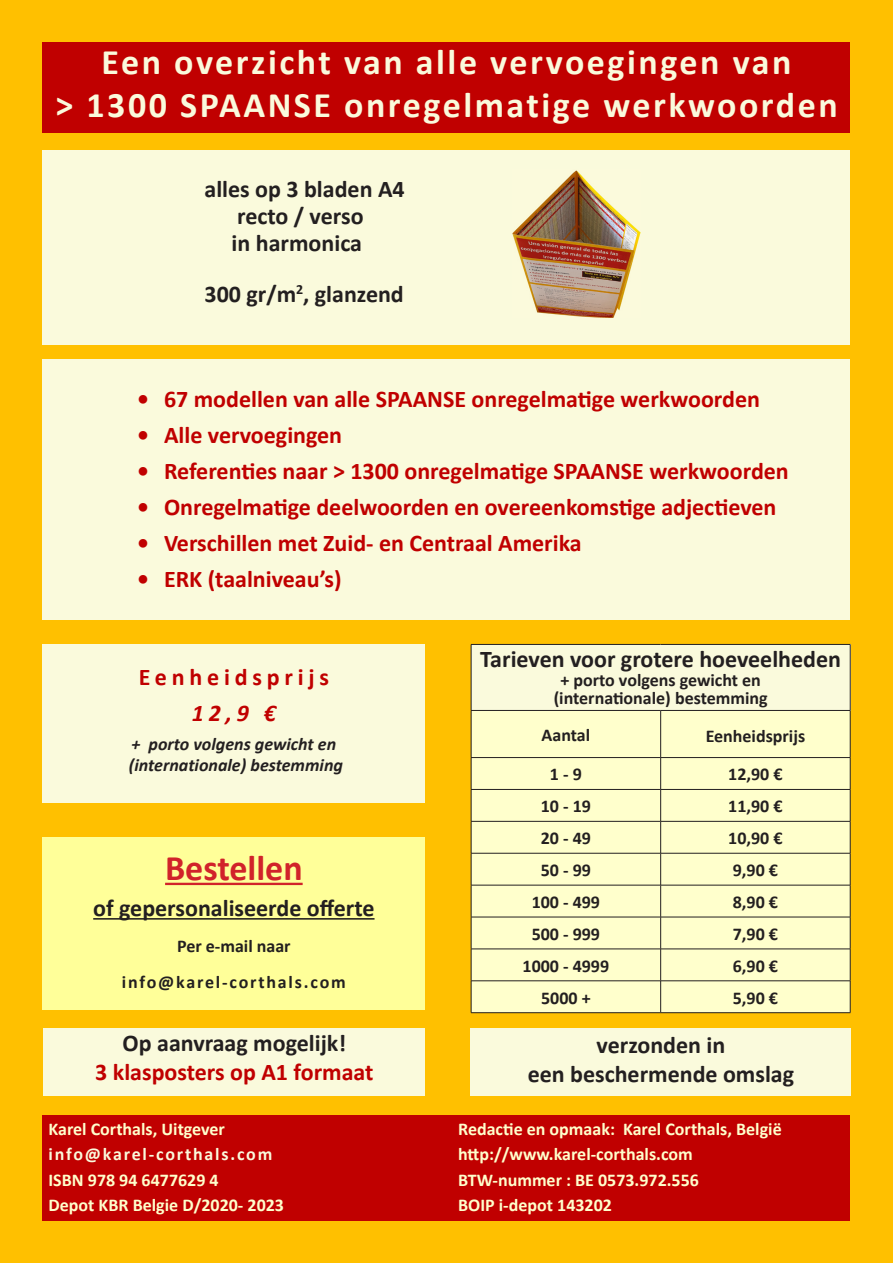
<style>
.page{position:relative;width:893px;height:1263px;background:#ffc000}
.page>*{position:absolute;margin:0;border:0;box-sizing:border-box;transform-origin:0 0}
.t1{font:700 36px "Calibri";letter-spacing:.07em;color:#fafadc}
.t2{font:700 36px "Calibri";color:#d1232a}
.t3{font:700 24px "Calibri";color:#c00000}
.t4{font:700 24px "Calibri";color:#231f20}
.t5{font:700 24px "Calibri";letter-spacing:.2em;color:#c00000}
.t6{font:italic 700 24px "Calibri";color:#c00000}
.t7{font:700 18px "Calibri";color:#ffc}
.t8{font:700 18px "Calibri";color:#231f20}
.t9{font:italic 700 18px "Calibri";color:#231f20}
.t10{font:700 18px "Calibri";letter-spacing:.1em;color:#231f20}
.t11{font:700 18px "Calibri";letter-spacing:.1em;color:#fafadc}
</style>
<div class="page">
<div style="left:43px;top:43px;width:807px;height:90px;background:#c00000"></div>
<div style="left:43px;top:360px;width:807px;height:260px;background:#fafadc"></div>
<div style="left:43px;top:837px;width:382px;height:173px;background:#ff9"></div>
<hr style="left:165px;top:883px;width:138px;height:2px;background:#d1232a">
<hr style="left:93px;top:918px;width:282px;height:2px;background:#231f20">
<div style="left:43px;top:1115px;width:807px;height:105px;background:#c00000"></div>
<div style="left:43px;top:150px;width:807px;height:194px;background:#fafadc"></div>
<img style="left:513px;top:170px;width:128px;height:147px">
<div style="left:471px;top:644px;width:379px;height:66px;background:#fafadc"></div>
<div style="left:472px;top:711px;width:378px;height:301px;background:#ffc"></div>
<hr style="left:471px;top:711px;width:1px;height:46px;background:#231f20">
<hr style="left:660px;top:711px;width:1px;height:46px;background:#231f20">
<hr style="left:850px;top:711px;width:1px;height:46px;background:#231f20">
<hr style="left:471px;top:757px;width:190px;height:1px;background:#231f20">
<hr style="left:471px;top:758px;width:1px;height:31px;background:#231f20">
<hr style="left:661px;top:757px;width:189px;height:1px;background:#231f20">
<hr style="left:660px;top:758px;width:1px;height:31px;background:#231f20">
<hr style="left:850px;top:758px;width:1px;height:31px;background:#231f20">
<hr style="left:471px;top:789px;width:190px;height:1px;background:#231f20">
<hr style="left:471px;top:790px;width:1px;height:31px;background:#231f20">
<hr style="left:661px;top:789px;width:189px;height:1px;background:#231f20">
<hr style="left:660px;top:790px;width:1px;height:31px;background:#231f20">
<hr style="left:850px;top:790px;width:1px;height:31px;background:#231f20">
<hr style="left:471px;top:821px;width:190px;height:1px;background:#231f20">
<hr style="left:471px;top:821px;width:1px;height:32px;background:#231f20">
<hr style="left:661px;top:821px;width:189px;height:1px;background:#231f20">
<hr style="left:660px;top:821px;width:1px;height:32px;background:#231f20">
<hr style="left:850px;top:821px;width:1px;height:32px;background:#231f20">
<hr style="left:471px;top:853px;width:190px;height:1px;background:#231f20">
<hr style="left:471px;top:853px;width:1px;height:32px;background:#231f20">
<hr style="left:661px;top:853px;width:189px;height:1px;background:#231f20">
<hr style="left:660px;top:853px;width:1px;height:32px;background:#231f20">
<hr style="left:850px;top:853px;width:1px;height:32px;background:#231f20">
<hr style="left:471px;top:885px;width:190px;height:1px;background:#231f20">
<hr style="left:471px;top:885px;width:1px;height:32px;background:#231f20">
<hr style="left:661px;top:885px;width:189px;height:1px;background:#231f20">
<hr style="left:660px;top:885px;width:1px;height:32px;background:#231f20">
<hr style="left:850px;top:885px;width:1px;height:32px;background:#231f20">
<hr style="left:471px;top:917px;width:190px;height:1px;background:#231f20">
<hr style="left:471px;top:917px;width:1px;height:32px;background:#231f20">
<hr style="left:661px;top:917px;width:189px;height:1px;background:#231f20">
<hr style="left:660px;top:917px;width:1px;height:32px;background:#231f20">
<hr style="left:850px;top:917px;width:1px;height:32px;background:#231f20">
<hr style="left:471px;top:949px;width:190px;height:1px;background:#231f20">
<hr style="left:471px;top:949px;width:1px;height:32px;background:#231f20">
<hr style="left:661px;top:949px;width:189px;height:1px;background:#231f20">
<hr style="left:660px;top:949px;width:1px;height:32px;background:#231f20">
<hr style="left:850px;top:949px;width:1px;height:32px;background:#231f20">
<hr style="left:471px;top:980px;width:190px;height:1px;background:#231f20">
<hr style="left:471px;top:981px;width:1px;height:31px;background:#231f20">
<hr style="left:661px;top:980px;width:189px;height:1px;background:#231f20">
<hr style="left:660px;top:981px;width:1px;height:31px;background:#231f20">
<hr style="left:850px;top:981px;width:1px;height:31px;background:#231f20">
<hr style="left:471px;top:1012px;width:190px;height:1px;background:#231f20">
<hr style="left:661px;top:1012px;width:189px;height:1px;background:#231f20">
<hr style="left:471px;top:644px;width:190px;height:1px;background:#231f20">
<hr style="left:471px;top:645px;width:1px;height:65px;background:#231f20">
<hr style="left:661px;top:644px;width:189px;height:1px;background:#231f20">
<hr style="left:850px;top:645px;width:1px;height:65px;background:#231f20">
<hr style="left:471px;top:710px;width:190px;height:1px;background:#231f20">
<hr style="left:661px;top:710px;width:189px;height:1px;background:#231f20">
<div style="left:43px;top:644px;width:382px;height:159px;background:#fafadc"></div>
<div style="left:44px;top:1029px;width:381px;height:67px;background:#fafadc"></div>
<div style="left:471px;top:1029px;width:380px;height:67px;background:#fafadc"></div>
<p class="t1" style="left:102px;top:37px;width:691px">Een overzicht van alle vervoegingen van</p>
<p class="t1" style="left:55px;top:80px;width:784px">&gt; 1300 SPAANSE onregelmatige werkwoorden</p>
<p class="t4" style="left:205px;top:172px;width:202px">alles op 3 bladen A4</p>
<p class="t4" style="left:237px;top:199px;width:128px">recto / verso</p>
<p class="t4" style="left:232px;top:226px;width:132px">in harmonica</p>
<p class="t4" style="left:205px;top:277px;width:201px">300 gr/m<sup>2</sup>, glanzend</p>
<p class="t3" style="left:137px;top:382px;width:624px">• 67 modellen van alle SPAANSE onregelmatige werkwoorden</p>
<p class="t3" style="left:137px;top:418px;width:207px">• Alle vervoegingen</p>
<p class="t3" style="left:137px;top:454px;width:653px">• Referenties naar &gt; 1300 onregelmatige SPAANSE werkwoorden</p>
<p class="t3" style="left:137px;top:490px;width:641px">• Onregelmatige deelwoorden en overeenkomstige adjectieven</p>
<p class="t3" style="left:137px;top:526px;width:446px">• Verschillen met Zuid- en Centraal Amerika</p>
<p class="t3" style="left:137px;top:562px;width:206px">• ERK (taalniveau’s)</p>
<p class="t5" style="left:139px;top:660px;width:192px">Eenheidsprijs</p>
<p class="t6" style="left:192px;top:696px;width:86px">12,9 €</p>
<p class="t9" style="left:131px;top:731px;width:206px">+ porto volgens gewicht en</p>
<p class="t9" style="left:129px;top:752px;width:216px">(internationale) bestemming</p>
<p class="t2" style="left:165px;top:842px;width:139px">Bestellen</p>
<p class="t4" style="left:93px;top:891px;width:283px">of gepersonaliseerde offerte</p>
<p class="t8" style="left:177px;top:933px;width:115px">Per e-mail naar</p>
<p class="t10" style="left:122px;top:969px;width:225px">info@karel-corthals.com</p>
<p class="t4" style="left:123px;top:1026px;width:225px">Op aanvraag mogelijk!</p>
<p class="t3" style="left:95px;top:1055px;width:280px">3 klasposters op A1 formaat</p>
<p class="t4" style="left:480px;top:642px;width:362px">Tarieven voor grotere hoeveelheden</p>
<p class="t8" style="left:560px;top:668px;width:202px">+ porto volgens gewicht en</p>
<p class="t8" style="left:554px;top:686px;width:215px">(internationale) bestemming</p>
<p class="t8" style="left:542px;top:722px;width:50px">Aantal</p>
<p class="t8" style="left:706px;top:723px;width:101px">Eenheidsprijs</p>
<p class="t8" style="left:550px;top:761px;width:33px">1 - 9</p>
<p class="t8" style="left:728px;top:761px;width:56px">12,90 €</p>
<p class="t8" style="left:541px;top:793px;width:52px">10 - 19</p>
<p class="t8" style="left:728px;top:793px;width:56px">11,90 €</p>
<p class="t8" style="left:541px;top:825px;width:52px">20 - 49</p>
<p class="t8" style="left:728px;top:825px;width:56px">10,90 €</p>
<p class="t8" style="left:541px;top:857px;width:52px">50 - 99</p>
<p class="t8" style="left:733px;top:857px;width:47px">9,90 €</p>
<p class="t8" style="left:532px;top:889px;width:70px">100 - 499</p>
<p class="t8" style="left:733px;top:889px;width:47px">8,90 €</p>
<p class="t8" style="left:532px;top:921px;width:70px">500 - 999</p>
<p class="t8" style="left:733px;top:921px;width:47px">7,90 €</p>
<p class="t8" style="left:523px;top:953px;width:88px">1000 - 4999</p>
<p class="t8" style="left:733px;top:953px;width:47px">6,90 €</p>
<p class="t8" style="left:541px;top:985px;width:51px">5000 +</p>
<p class="t8" style="left:733px;top:985px;width:47px">5,90 €</p>
<p class="t4" style="left:597px;top:1028px;width:130px">verzonden in</p>
<p class="t4" style="left:528px;top:1056px;width:268px">een beschermende omslag</p>
<p class="t7" style="left:49px;top:1116px;width:178px">Karel Corthals, Uitgever</p>
<p class="t7" style="left:458px;top:1116px;width:325px">Redactie en opmaak: Karel Corthals, België</p>
<p class="t11" style="left:49px;top:1141px;width:225px">info@karel-corthals.com</p>
<p class="t7" style="left:458px;top:1141px;width:236px">http://www.karel-corthals.com</p>
<p class="t7" style="left:49px;top:1167px;width:172px">ISBN 978 94 6477629 4</p>
<p class="t7" style="left:458px;top:1167px;width:242px">BTW-nummer : BE 0573.972.556</p>
<p class="t7" style="left:49px;top:1192px;width:237px">Depot KBR Belgie D/2020- 2023</p>
<p class="t7" style="left:458px;top:1192px;width:155px">BOIP i-depot 143202</p>
</div>
